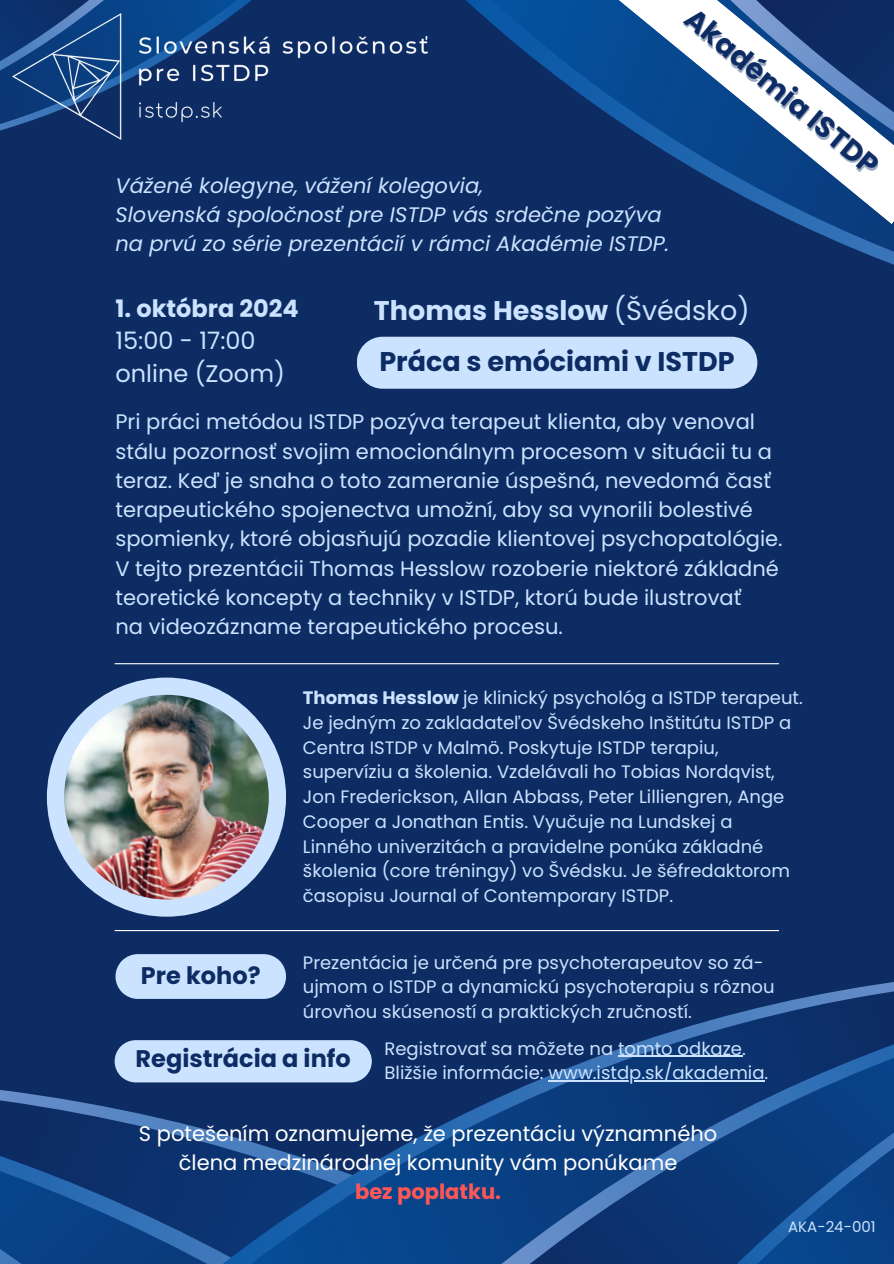
<style>
.page{position:relative;width:894px;height:1264px;background:#fff}
.page>*{position:absolute;margin:0;border:0;box-sizing:border-box;transform-origin:0 0}
.t1{font:700 28.65px "Poppins";color:#0d2c64}
.t2{font:700 27px "Poppins";color:#cbe3ff}
.t3{font:700 27px "Poppins";color:#0d2c64}
.t4{font:700 24px "Poppins";color:#0d2c64}
.t5{font:24px/32.7px "Poppins";color:#cbe3ff}
.t6{font:700 24px "Poppins";color:#cbe3ff}
.t7{font:21px/29.2px "Poppins";color:#cbe3ff}
.t8{font:italic 21px/29.2px "Poppins";color:#cbe3ff}
.t9{font:21px/29.2px "Poppins";color:#fff;text-align:center}
.t10{font:18px/24.8px "Poppins";color:#cbe3ff}
.t11{font:15px "Poppins";color:#cbe3ff}
.s1{font-weight:400}
.s2{font-weight:700}
.s3{font-weight:700;color:#ff5757}
</style>
<div class="page">
<div style="left:0;top:0;width:893px;height:1263px;background:#0d2c64"></div>
<svg style="left:0;top:1090px;width:89px;height:173px"></svg>
<svg style="left:89px;top:998px;width:282px;height:265px"></svg>
<svg style="left:371px;top:1046px;width:257px;height:217px;fill:#0a3e80"></svg>
<svg style="left:628px;top:982px;width:265px;height:281px"></svg>
<svg style="left:428px;top:0;width:328px;height:353px"></svg>
<svg style="left:693px;top:224px;width:200px;height:126px"></svg>
<div style="left:47px;top:677px;width:239px;height:239px;background:#cbe3ff;border-radius:50%"></div>
<img style="left:64px;top:694px;width:205px;height:205px;border-radius:50%">
<svg style="left:166px;top:0;width:86px;height:14px"></svg>
<svg style="left:0;top:0;width:166px;height:131px"></svg>
<img style="left:13px;top:14px;width:415px;height:126px">
<svg style="left:613px;top:0;width:280px;height:224px"></svg>
<div style="left:356px;top:337px;width:401px;height:52px;background:#cbe3ff;border-radius:26px"></div>
<div style="left:115px;top:1040px;width:256px;height:42px;background:#cbe3ff"></div>
<hr style="left:618px;top:1055px;width:124px;height:1px;background:#cbe3ff">
<hr style="left:548px;top:1080px;width:216px;height:1px;background:#cbe3ff">
<hr style="left:115px;top:663px;width:663px;height:1px;background:#fff">
<hr style="left:115px;top:930px;width:663px;height:1px;background:#fff">
<svg style="left:115px;top:954px;width:171px;height:44px;background:#bfd8f5"></svg>
<p class="t8" style="left:115px;top:171px;width:369px">Vážené kolegyne, vážení kolegovia,</p>
<h6 class="t8" style="left:115px;top:200px;width:555px">Slovenská spoločnosť pre ISTDP vás srdečne pozýva na prvú zo série prezentácií v rámci Akadémie ISTDP.</h6>
<h3 class="t1" style="left:702px;top:-2px;width:243px;rotate:40deg">Akadémia ISTDP</h3>
<h4 class="t6" style="left:115px;top:291px;width:185px">1. októbra 2024</h4>
<p class="t2" style="left:374px;top:291px;width:377px">Thomas Hesslow <span class="s1">(Švédsko)</span></p>
<h4 class="t5" style="left:115px;top:325px;width:171px">15:00 - 17:00 online (Zoom)</h4>
<h5 class="t3" style="left:379px;top:343px;width:356px">Práca s emóciami v ISTDP</h5>
<p class="t7" style="left:115px;top:407px;width:668px">Pri práci metódou ISTDP pozýva terapeut klienta, aby venoval stálu pozornosť svojim emocionálnym procesom v situácii tu a teraz. Keď je snaha o toto zameranie úspešná, nevedomá časť terapeutického spojenectva umožní, aby sa vynorili bolestivé spomienky, ktoré objasňujú pozadie klientovej psychopatológie.<br>V tejto prezentácii Thomas Hesslow rozoberie niektoré základné teoretické koncepty a techniky v ISTDP, ktorú bude ilustrovať</p>
<h1 class="t7" style="left:115px;top:612px;width:449px">na videozázname terapeutického procesu.</h1>
<h6 class="t4" style="left:141px;top:958px;width:121px">Pre koho?</h6>
<p class="t10" style="left:303px;top:685px;width:501px"><span class="s2">Thomas Hesslow</span> je klinický psychológ a ISTDP terapeut.<br>Je jedným zo zakladateľov Švédskeho Inštitútu ISTDP a Centra ISTDP v Malmö. Poskytuje ISTDP terapiu, supervíziu a školenia. Vzdelávali ho Tobias Nordqvist, Jon Frederickson, Allan Abbass, Peter Lilliengren, Ange Cooper a Jonathan Entis. Vyučuje na Lundskej a Linného univerzitách a pravidelne ponúka základné školenia (core tréningy) vo Švédsku. Je šéfredaktorom časopisu Journal of Contemporary ISTDP.</p>
<h3 class="t10" style="left:303px;top:950px;width:473px">Prezentácia je určená pre psychoterapeutov so zá&shy;ujmom o ISTDP a dynamickú psychoterapiu s rôznou úrovňou skúseností a praktických zručností.</h3>
<p class="t4" style="left:136px;top:1042px;width:217px">Registrácia a info</p>
<h1 class="t10" style="left:384px;top:1035px;width:385px">Registrovať sa môžete na tomto odkaze.<br>Bližšie informácie: www.istdp.sk/akademia.</h1>
<p class="t9" style="left:139px;top:1118px;width:579px">S potešením oznamujeme, že prezentáciu významného člena medzinárodnej komunity vám ponúkame<br><span class="s3">bez poplatku.</span></p>
<h5 class="t11" style="left:788px;top:1215px;width:89px">AKA-24-001</h5>
</div>
